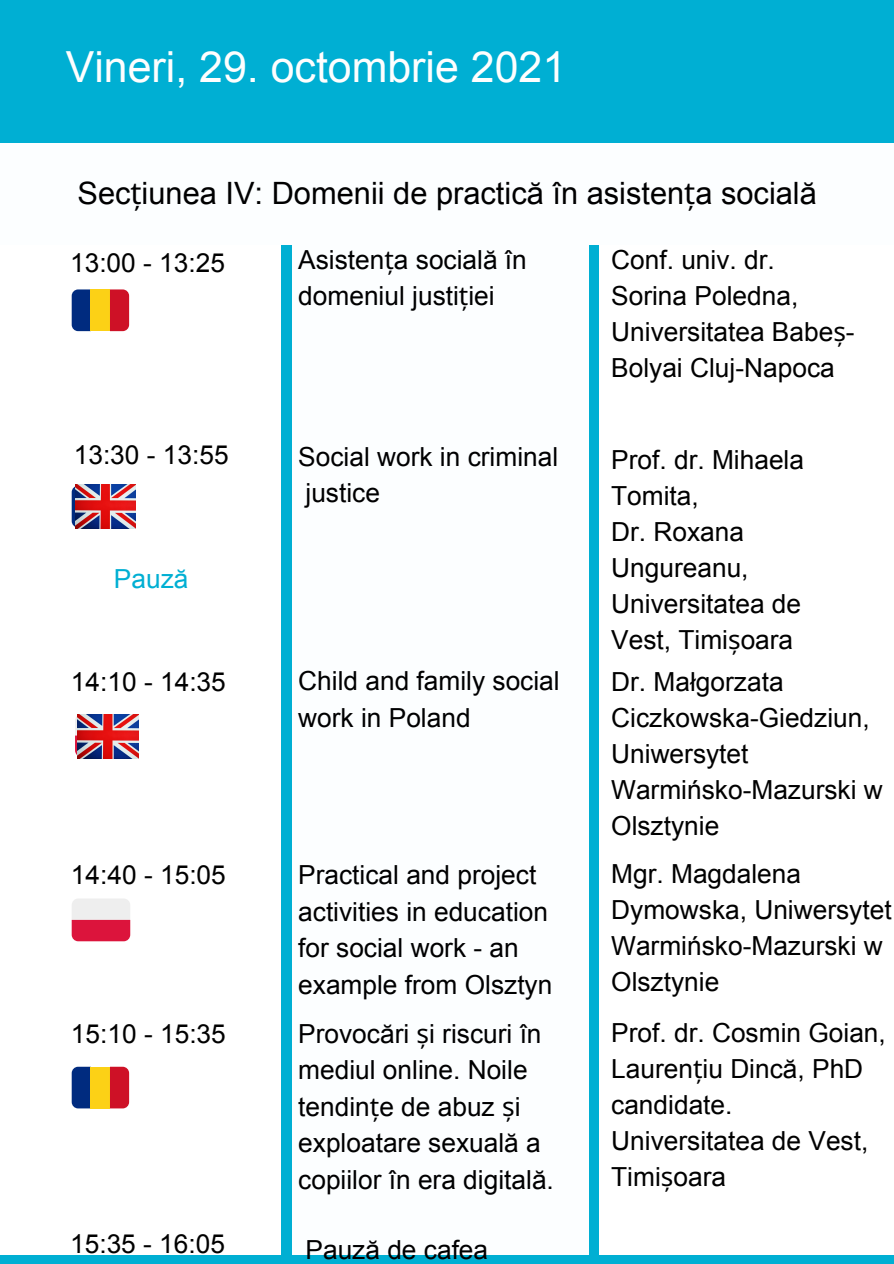
<style>
.page{position:relative;width:894px;height:1264px;background:#fff}
.page>*{position:absolute;margin:0;border:0;box-sizing:border-box;transform-origin:0 0}
.t1{font:42.9px "Arial";color:#fefefe}
.t2{font:30.75px "Arial";color:#000}
.t3{font:26.25px/36px "Arial";color:#000}
.t4{font:26.25px "Arial";color:#00afd3}
.s1{font-family:"Noto Sans"}
</style>
<div class="page">
<div style="left:0;top:0;width:893px;height:1263px;background:#00afd3"></div>
<div style="left:0;top:182px;width:281px;height:1072px;background:#fff"></div>
<div style="left:292px;top:182px;width:296px;height:1072px;background:#fcfeff"></div>
<div style="left:599px;top:182px;width:294px;height:1072px;background:#fff"></div>
<div style="left:0;top:143px;width:893px;height:101px;background:#fcfeff"></div>
<svg style="left:72px;top:289px;width:19px;height:42px"></svg>
<div style="left:91px;top:289px;width:19px;height:42px;background:#fcd116"></div>
<svg style="left:110px;top:289px;width:19px;height:42px"></svg>
<svg style="left:72px;top:486px;width:3px;height:41px"></svg>
<svg style="left:72px;top:1066px;width:19px;height:42px"></svg>
<div style="left:91px;top:1066px;width:19px;height:42px;background:#fcd116"></div>
<svg style="left:110px;top:1066px;width:19px;height:42px"></svg>
<svg style="left:75px;top:717px;width:2px;height:38px"></svg>
<svg style="left:72px;top:899px;width:58px;height:42px"></svg>
<img style="left:75px;top:485px;width:61px;height:43px">
<img style="left:77px;top:714px;width:61px;height:44px">
<p class="t1" style="left:66px;top:43px;width:502px">Vineri, 29. octombrie 2021</p>
<p class="t2" style="left:77px;top:176px;width:740px">Sec<span class="s1">ț</span>iunea IV: Domenii de practică în asisten<span class="s1">ț</span>a socială</p>
<p class="t3" style="left:70px;top:244px;width:156px">13:00 - 13:25</p>
<p class="t3" style="left:298px;top:242px;width:230px">Asisten<span class="s1">ț</span>a socială în domeniul justi<span class="s1">ț</span>iei</p>
<p class="t3" style="left:611px;top:242px;width:245px">Conf. univ. dr.<br>Sorina Poledna,<br>Universitatea Babe<span class="s1">ș</span>-<br>Bolyai Cluj-Napoca</p>
<p class="t3" style="left:74px;top:437px;width:156px">13:30 - 13:55</p>
<p class="t4" style="left:114px;top:564px;width:76px">Pauză</p>
<p class="t3" style="left:298px;top:439px;width:261px">Social work in criminal justice</p>
<p class="t3" style="left:611px;top:441px;width:194px">Prof. dr. Mihaela<br>Tomita,</p>
<p class="t3" style="left:611px;top:513px;width:139px">Dr. Roxana<br>Ungureanu,</p>
<p class="t3" style="left:611px;top:585px;width:191px">Universitatea de<br>Vest, Timi<span class="s1">ș</span>oara</p>
<p class="t3" style="left:71px;top:663px;width:156px">14:10 - 14:35</p>
<p class="t3" style="left:71px;top:857px;width:156px">14:40 - 15:05</p>
<p class="t3" style="left:71px;top:1016px;width:156px">15:10 - 15:35</p>
<p class="t3" style="left:298px;top:662px;width:263px;line-height:36.6px">Child and family social work in Poland</p>
<p class="t3" style="left:298px;top:856px;width:255px;line-height:36.6px">Practical and project activities in education for social work - an example from Olsztyn</p>
<p class="t3" style="left:298px;top:1015px;width:257px;line-height:36.6px">Provocări <span class="s1">ș</span>i riscuri în mediul online. Noile tendin<span class="s1">ț</span>e de abuz <span class="s1">ș</span>i exploatare sexuală a copiilor în era digitală.</p>
<p class="t3" style="left:611px;top:663px;width:273px">Dr. Małgorzata<br>Ciczkowska-Giedziun,<br>Uniwersytet<br>Warmińsko-Mazurski w<br>Olsztynie</p>
<p class="t3" style="left:611px;top:856px;width:282px">Mgr. Magdalena<br>Dymowska, Uniwersytet<br>Warmińsko-Mazurski w<br>Olsztynie</p>
<p class="t3" style="left:611px;top:1014px;width:276px">Prof. dr. Cosmin Goian,<br>Lauren<span class="s1">ț</span>iu Dincă, PhD candidate.</p>
<p class="t3" style="left:611px;top:1122px;width:258px">Universitatea de Vest,<br>Timi<span class="s1">ș</span>oara</p>
<p class="t3" style="left:70px;top:1225px;width:156px">15:35 - 16:05</p>
<p class="t3" style="left:305px;top:1231px;width:184px">Pauză de cafea</p>
</div>
